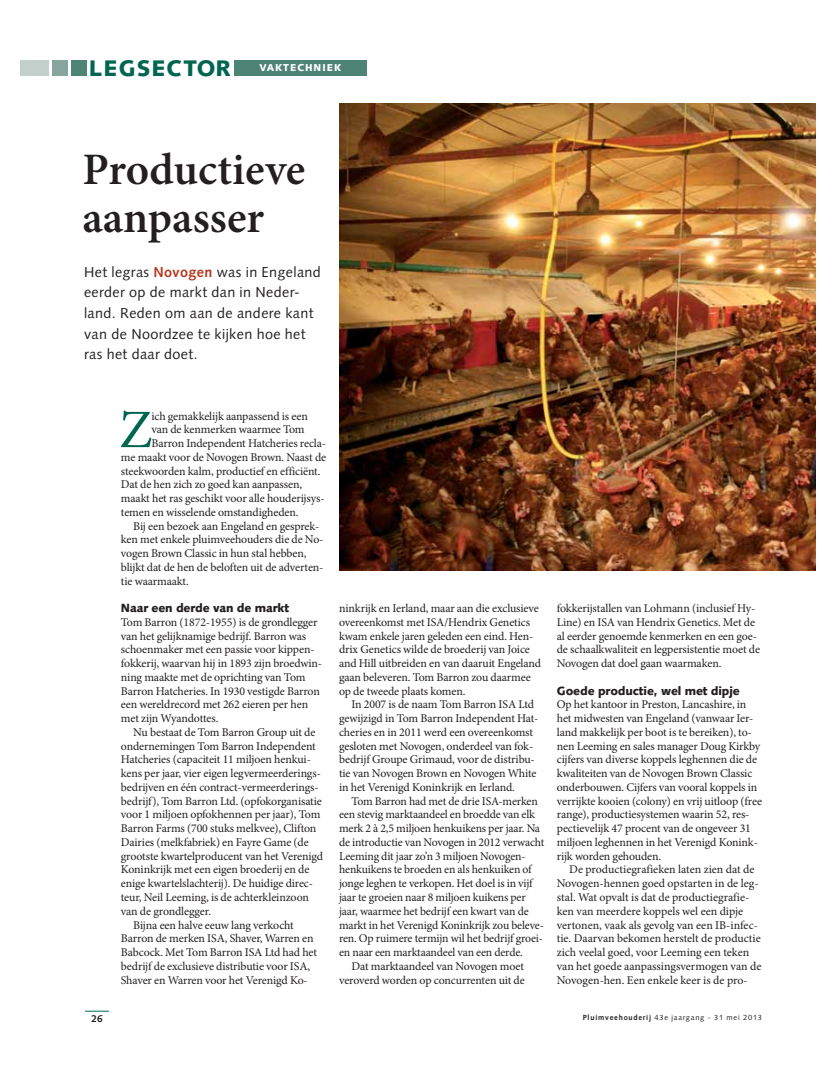
<style>
.page{position:relative;width:833px;height:1081px;background:#fff}
.page>*{position:absolute;margin:0;border:0;box-sizing:border-box;transform-origin:0 0}
.t1{font:54.12px "Minion Pro";color:#006651}
.t2{font:600 45px/47.5px "Minion Pro";color:#231f20}
.t3{font:900 22.5px "Syntax LT Std";letter-spacing:.035em;color:#006651}
.t4{font:14.38px/20.6px "Syntax LT Std";letter-spacing:.025em;color:#231f20}
.t5{font:11.88px/13.8px "Minion Pro";letter-spacing:-.01em;color:#231f20}
.t6{font:900 11.88px "Syntax LT Std";letter-spacing:-.01em;color:#231f20}
.t7{font:900 10px "Syntax LT Std";letter-spacing:.1em;color:#fff}
.t8{font:700 10px "Syntax LT Std";color:#231f20}
.t9{font:7.5px "Syntax LT Std";letter-spacing:.1em;color:#231f20}
.s1{font-weight:700;color:#b5391e}
.s2{font-weight:700}
</style>
<div class="page">
<div style="left:234px;top:60px;width:132px;height:15px;background:#4d8476"></div>
<div style="left:71px;top:60px;width:16px;height:15px;background:#4d8476"></div>
<div style="left:52px;top:60px;width:16px;height:15px;background:#86a59c"></div>
<div style="left:20px;top:60px;width:29px;height:15px;background:#c2cfcb"></div>
<svg style="left:85px;top:1011px;width:24px;height:1px"></svg>
<img style="left:339px;top:103px;width:476px;height:468px">
<h3 class="t3" style="left:89px;top:55px;width:143px">LEGSECTOR</h3>
<p class="t7" style="left:259px;top:61px;width:83px">VAKTECHNIEK</p>
<h2 class="t2" style="left:82px;top:145px;width:224px">Productieve aanpasser</h2>
<p class="t4" style="left:84px;top:262px;width:238px">Het legras <span class="s1">Novogen</span> was in Engeland eerder op de markt dan in Neder&shy;land. Reden om aan de andere kant van de Noordzee te kijken hoe het ras het daar doet.</p>
<h1 class="t1" style="left:119px;top:408px;width:34px">Z</h1>
<p class="t5" style="left:151px;top:410px;width:158px">ich gemakkelijk aanpassend is een</p>
<p class="t5" style="left:151px;top:424px;width:155px">van de kenmerken waarmee Tom</p>
<p class="t5" style="left:151px;top:437px;width:176px">Barron Independent Hatcheries recla-</p>
<p class="t5" style="left:121px;top:451px;width:207px">me maakt voor de Novogen Brown. Naast de</p>
<p class="t5" style="left:121px;top:465px;width:201px">steekwoorden kalm, productief en efficiënt.</p>
<p class="t5" style="left:121px;top:479px;width:183px">Dat de hen zich zo goed kan aanpassen,</p>
<p class="t5" style="left:121px;top:492px;width:205px">maakt het ras geschikt voor alle houderijsys-</p>
<p class="t5" style="left:121px;top:506px;width:179px">temen en wisselende omstandigheden.</p>
<p class="t5" style="left:133px;top:520px;width:188px">Bij een bezoek aan Engeland en gesprek-</p>
<p class="t5" style="left:121px;top:534px;width:204px">ken met enkele pluimveehouders die de No-</p>
<p class="t5" style="left:121px;top:547px;width:187px">vogen Brown Classic in hun stal hebben,</p>
<p class="t5" style="left:121px;top:561px;width:204px">blijkt dat de hen de beloften uit de adverten-</p>
<p class="t5" style="left:121px;top:575px;width:69px">tie waarmaakt.</p>
<p class="t6" style="left:121px;top:601px;width:170px">Naar een derde van de markt</p>
<p class="t5" style="left:121px;top:616px;width:203px">Tom Barron (1872-1955) is de grondlegger van het gelijknamige bedrijf. Barron was schoenmaker met een passie voor kippen&shy;fokkerij, waarvan hij in 1893 zijn broedwin&shy;ning maakte met de oprichting van Tom Barron Hatcheries. In 1930 vestigde Barron een wereldrecord met 262 eieren per hen met zijn Wyandottes.</p>
<p class="t5" style="left:133px;top:726px;width:184px">Nu bestaat de Tom Barron Group uit de</p>
<p class="t5" style="left:121px;top:740px;width:196px">ondernemingen Tom Barron Independent</p>
<p class="t5" style="left:121px;top:754px;width:192px">Hatcheries (capaciteit 11 miljoen henkui-</p>
<p class="t5" style="left:121px;top:767px;width:201px">kens per jaar, vier eigen legvermeerderings-</p>
<p class="t5" style="left:121px;top:781px;width:199px">bedrijven en één contract-vermeerderings-</p>
<p class="t5" style="left:121px;top:795px;width:202px">bedrijf), Tom Barron Ltd. (opfok organisatie</p>
<p class="t5" style="left:121px;top:809px;width:201px">voor 1 miljoen opfokhennen per jaar), Tom</p>
<p class="t5" style="left:121px;top:822px;width:197px">Barron Farms (700 stuks melkvee), Clifton</p>
<p class="t5" style="left:121px;top:836px;width:189px">Dairies (melkfabriek) en Fayre Game (de</p>
<p class="t5" style="left:121px;top:850px;width:204px">grootste kwartelproducent van het Verenigd</p>
<p class="t5" style="left:121px;top:864px;width:190px">Koninkrijk met een eigen broederij en de</p>
<p class="t5" style="left:121px;top:877px;width:194px">enige kwartelslachterij). De huidige direc-</p>
<p class="t5" style="left:121px;top:891px;width:190px">teur, Neil Leeming, is de achterkleinzoon</p>
<p class="t5" style="left:121px;top:905px;width:92px">van de grondlegger.</p>
<p class="t5" style="left:133px;top:919px;width:162px">Bijna een halve eeuw lang verkocht</p>
<p class="t5" style="left:121px;top:932px;width:194px">Barron de merken ISA, Shaver, Warren en</p>
<p class="t5" style="left:121px;top:946px;width:198px">Babcock. Met Tom Barron ISA Ltd had het</p>
<p class="t5" style="left:121px;top:960px;width:191px">bedrijf de exclusieve distributie voor ISA,</p>
<p class="t5" style="left:121px;top:974px;width:188px">Shaver en Warren voor het Verenigd Ko-</p>
<p class="t5" style="left:339px;top:602px;width:203px">ninkrijk en Ierland, maar aan die exclusieve overeenkomst met ISA/Hendrix Genetics kwam enkele jaren geleden een eind. Hen&shy;drix Genetics wilde de broederij van Joice and Hill uitbreiden en van daaruit Engeland gaan beleveren. Tom Barron zou daarmee op de tweede plaats komen.</p>
<p class="t5" style="left:339px;top:699px;width:201px;text-indent:12px">In 2007 is de naam Tom Barron ISA Ltd gewijzigd in Tom Barron Independent Hat&shy;cheries en in 2011 werd een overeenkomst gesloten met Novogen, onderdeel van fok&shy;bedrijf Groupe Grimaud, voor de distribu&shy;tie van Novogen Brown en Novogen White in het Verenigd Koninkrijk en Ierland.</p>
<p class="t5" style="left:351px;top:795px;width:188px">Tom Barron had met de drie ISA-merken</p>
<p class="t5" style="left:339px;top:809px;width:197px">een stevig marktaandeel en broedde van elk</p>
<p class="t5" style="left:339px;top:822px;width:202px">merk 2 à 2,5 miljoen henkuikens per jaar. Na</p>
<p class="t5" style="left:339px;top:836px;width:207px">de introductie van Novogen in 2012 verwacht</p>
<p class="t5" style="left:339px;top:850px;width:188px">Leeming dit jaar zo’n 3 miljoen Novogen-</p>
<p class="t5" style="left:339px;top:864px;width:194px">henkuikens te broeden en als henkuiken of</p>
<p class="t5" style="left:339px;top:877px;width:195px">jonge leghen te verkopen. Het doel is in vijf</p>
<p class="t5" style="left:339px;top:891px;width:188px">jaar te groeien naar 8 miljoen kuikens per</p>
<p class="t5" style="left:339px;top:905px;width:191px">jaar, waarmee het bedrijf een kwart van de</p>
<p class="t5" style="left:339px;top:919px;width:206px">markt in het Verenigd Koninkrijk zou beleve-</p>
<p class="t5" style="left:339px;top:932px;width:205px">ren. Op ruimere termijn wil het bedrijf groei-</p>
<p class="t5" style="left:339px;top:946px;width:185px">en naar een marktaandeel van een derde.</p>
<p class="t5" style="left:351px;top:960px;width:174px">Dat marktaandeel van Novogen moet</p>
<p class="t5" style="left:339px;top:974px;width:187px">veroverd worden op concurrenten uit de</p>
<p class="t5" style="left:557px;top:602px;width:205px">fokkerijstallen van Lohmann (inclusief Hy-Line) en ISA van Hendrix Genetics. Met de al eerder genoemde kenmerken en een goe&shy;de schaalkwaliteit en legpersistentie moet de Novogen dat doel gaan waarmaken.</p>
<p class="t6" style="left:557px;top:683px;width:185px">Goede productie, wel met dipje</p>
<p class="t5" style="left:557px;top:699px;width:207px">Op het kantoor in Preston, Lancashire, in het midwesten van Engeland (vanwaar Ier&shy;land makkelijk per boot is te bereiken), to&shy;nen Leeming en sales manager Doug Kirkby cijfers van diverse koppels leghennen die de kwaliteiten van de Novogen Brown Classic onderbouwen. Cijfers van vooral koppels in verrijkte kooien (colony) en vrij uitloop (free range), productiesystemen waarin 52, res&shy;pectievelijk 47 procent van de ongeveer 31 miljoen leghennen in het Verenigd Konink&shy;rijk worden gehouden.</p>
<p class="t5" style="left:557px;top:864px;width:206px;text-indent:12px">De productiegrafieken laten zien dat de Novogen-hennen goed opstarten in de leg&shy;stal. Wat opvalt is dat de productiegrafie&shy;ken van meerdere koppels wel een dipje vertonen, vaak als gevolg van een IB-infec&shy;tie. Daarvan bekomen herstelt de productie zich veelal goed, voor Leeming een teken van het goede aanpassingsvermogen van de Novogen-hen. Een enkele keer is de pro-</p>
<p class="t8" style="left:91px;top:1013px;width:13px">26</p>
<p class="t9" style="left:583px;top:1014px;width:181px"><span class="s2">Pluimveehouderij</span> 43e jaargang - 31 mei 2013</p>
</div>
